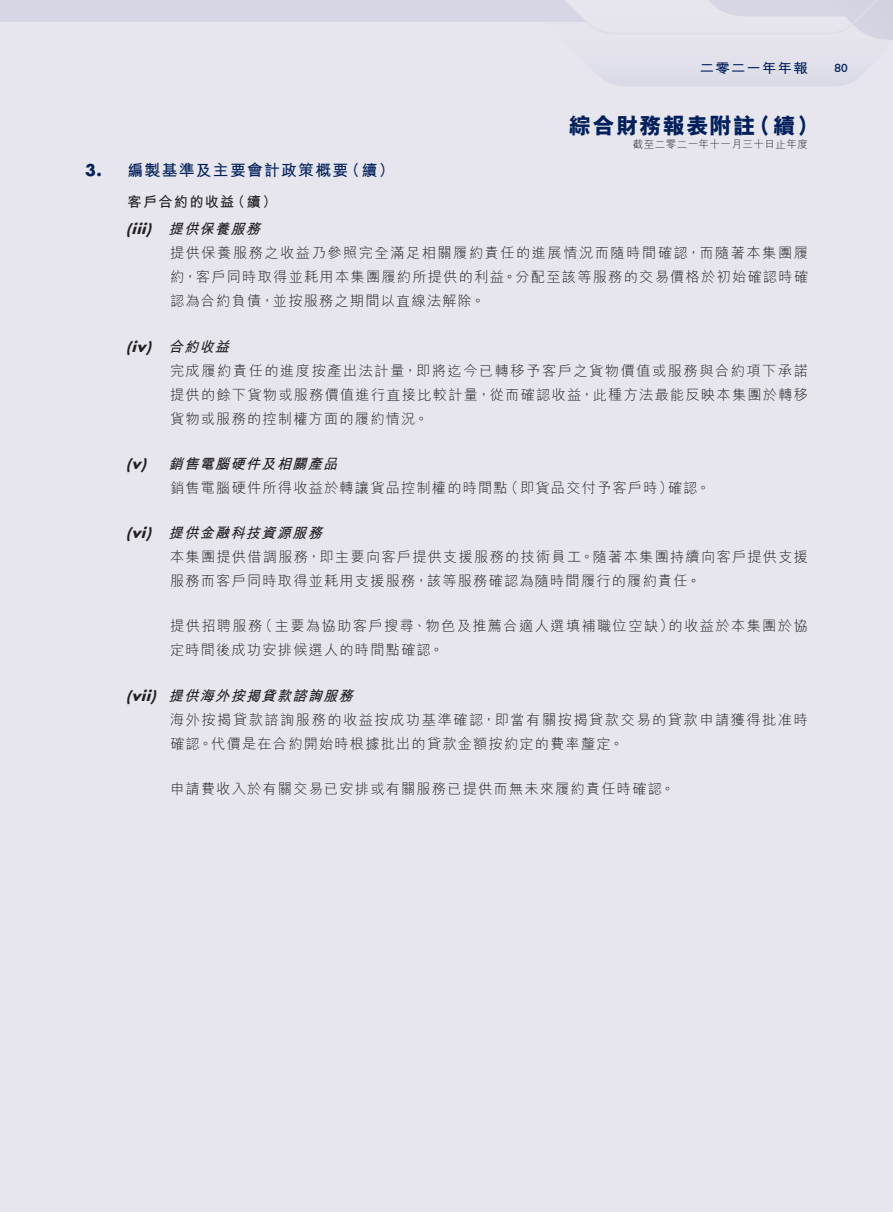
<style>
.page{position:relative;width:893px;height:1212px;background:#fff}
.page>*{position:absolute;margin:0;border:0;box-sizing:border-box;transform-origin:0 0}
.t1{font:800 22.5px "M Hei HK";letter-spacing:.04em;color:#00205b}
.t2{font:700 15.75px "M Hei HK";letter-spacing:.085em;color:#00205b}
.t3{font:700 15.75px "Futura Std";color:#00205b}
.t4{font:300 14.25px/24px "M Hei HK";letter-spacing:.08em;color:#231f20;text-align:justify}
.t5{font:300 14.25px/24px "M Hei HK";letter-spacing:.105em;color:#231f20}
.t6{font:italic 700 14.25px "M Hei HK";color:#231f20}
.t7{font:italic 700 14.25px "Futura Std";color:#231f20}
.t8{font:700 14.25px "M Hei HK";letter-spacing:.085em;color:#231f20}
.t9{font:700 13.5px "M Hei HK";letter-spacing:.05em;color:#00205b;scale:1.1 1}
.t10{font:12px "Gill Sans Std";color:#00205b;scale:1.1 1}
.t11{font:300 10.5px "M Hei HK";letter-spacing:.045em;color:#231f20}
</style>
<div class="page">
<p class="t3" style="left:85px;top:159px;width:18px">3.</p>
<p class="t9" style="left:699px;top:58px;width:100px">二零二一年年報</p>
<p class="t2" style="left:128px;top:158px;width:222px">編製基準及主要會計政策概要</p>
<p class="t2" style="left:344px;top:158px;width:52px">（續(</p>
<p class="t8" style="left:128px;top:191px;width:108px">客戶合約的收益</p>
<p class="t6" style="left:169px;top:219px;width:98px">提供保養服務</p>
<p class="t8" style="left:231px;top:191px;width:47px">（續(</p>
<p class="t7" style="left:132px;top:219px;width:20px">iii</p>
<p class="t7" style="left:126px;top:219px;width:11px">(</p>
<p class="t7" style="left:146px;top:219px;width:11px">)</p>
<h1 class="t1" style="left:749px;top:114px;width:72px">（續(</h1>
<h1 class="t1" style="left:569px;top:114px;width:188px">綜合財務報表附註</h1>
<p class="t11" style="left:633px;top:139px;width:177px">截至二零二一年十一月三十日止年度</p>
<p class="t7" style="left:132px;top:337px;width:20px">iv</p>
<p class="t7" style="left:126px;top:337px;width:11px">(</p>
<p class="t7" style="left:146px;top:337px;width:11px">)</p>
<p class="t7" style="left:126px;top:454px;width:21px">v(</p>
<p class="t7" style="left:141px;top:454px;width:11px">)</p>
<p class="t7" style="left:132px;top:523px;width:20px">vi</p>
<p class="t7" style="left:126px;top:523px;width:11px">(</p>
<p class="t7" style="left:146px;top:523px;width:11px">)</p>
<p class="t7" style="left:132px;top:686px;width:25px">vii</p>
<p class="t7" style="left:126px;top:686px;width:11px">(</p>
<p class="t7" style="left:151px;top:686px;width:11px">)</p>
<p class="t4" style="left:170px;top:241px;width:639px">提供保養服務之收益乃參照完全滿足相關履約責任的進展情況而隨時間確認，而隨著本集團履約，客戶同時取得並耗用本集團履約所提供的利益。分配至該等服務的交易價格於初始確認時確認為合約負債，並按服務之期間以直線法解除。</p>
<p class="t6" style="left:169px;top:336px;width:67px">合約收益</p>
<p class="t4" style="left:170px;top:358px;width:639px">完成履約責任的進度按產出法計量，即將迄今已轉移予客戶之貨物價值或服務與合約項下承諾提供的餘下貨物或服務價值進行直接比較計量，從而確認收益，此種方法最能反映本集團於轉移貨物或服務的控制權方面的履約情況。</p>
<p class="t6" style="left:169px;top:453px;width:175px">銷售電腦硬件及相關產品</p>
<p class="t4" style="left:504px;top:475px;width:171px">（即貨品交付予客戶時）</p>
<p class="t4" style="left:170px;top:475px;width:339px">銷售電腦硬件所得收益於轉讓貨品控制權的時間點</p>
<p class="t6" style="left:169px;top:522px;width:160px">提供金融科技資源服務</p>
<p class="t4" style="left:668px;top:475px;width:44px">確認。</p>
<p class="t4" style="left:170px;top:545px;width:639px">本集團提供借調服務，即主要向客戶提供支援服務的技術員工。隨著本集團持續向客戶提供支援服務而客戶同時取得並耗用支援服務，該等服務確認為隨時間履行的履約責任。</p>
<p class="t4" style="left:669px;top:614px;width:141px">的收益於本集團於協</p>
<p class="t4" style="left:259px;top:614px;width:417px">（主要為協助客戶搜尋、物色及推薦合適人選填補職位空缺）</p>
<p class="t4" style="left:170px;top:614px;width:275px">提供招聘服務<br>定時間後成功安排候選人的時間點確認。</p>
<p class="t6" style="left:169px;top:685px;width:191px">提供海外按揭貸款諮詢服務</p>
<p class="t5" style="left:170px;top:707px;width:639px">海外按揭貸款諮詢服務的收益按成功基準確認，即當有關按揭貸款交易的貸款申請獲得批准時確認。代價是在合約開始時根據批出的貸款金額按約定的費率釐定。</p>
<p class="t4" style="left:170px;top:776px;width:506px">申請費收入於有關交易已安排或有關服務已提供而無未來履約責任時確認。</p>
<p class="t10" style="left:834px;top:61px;width:14px">80</p>
</div>
